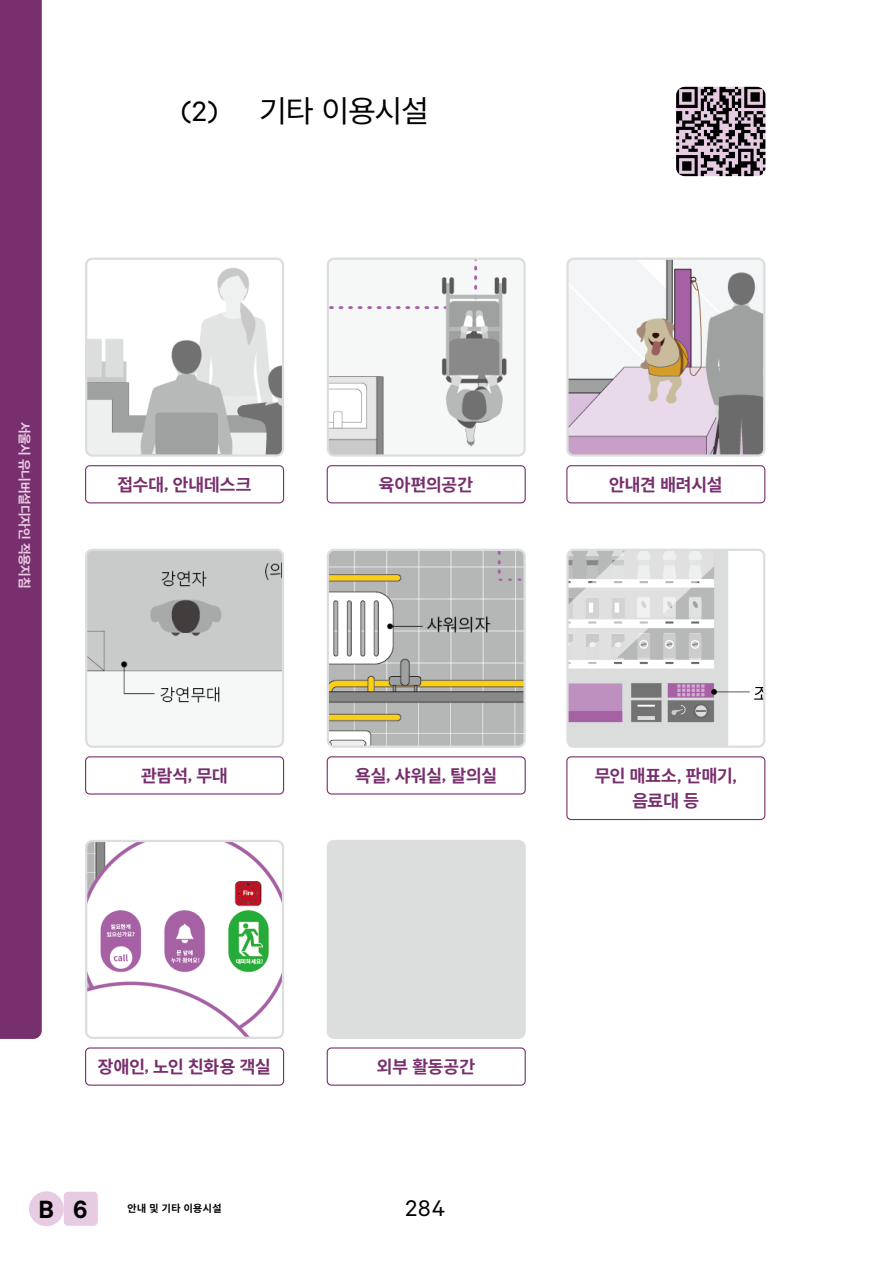
<style>
.page{position:relative;width:893px;height:1263px;background:#fff}
.page>*{position:absolute;margin:0;border:0;box-sizing:border-box;transform-origin:0 0}
.t1{font:31.5px "Pretendard";letter-spacing:-.015em;color:#000}
.t2{font:600 28.2px "Calibre";color:#000}
.t3{font:25.5px "Calibre";color:#000}
.t4{font:700 18px/24.9px "Pretendard";color:#772f6d;text-align:center}
.t5{font:700 13.5px "Pretendard";letter-spacing:-.015em;color:#e6cbe2}
.t6{font:700 10.5px "Pretendard";letter-spacing:.045em;color:#000}
.s1{font-family:"Calibre"}
.s2{font-family:"Calibre";font-weight:600}
</style>
<div class="page">
<img style="left:330px;top:261px;width:193px;height:193px">
<div style="left:327px;top:258px;width:199px;height:199px;border:2px solid #dcdddd;border-radius:6px"></div>
<img style="left:330px;top:552px;width:193px;height:193px">
<div style="left:327px;top:549px;width:199px;height:199px;border:2px solid #dcdddd;border-radius:6px"></div>
<div style="left:328px;top:841px;width:197px;height:197px;background:#dcdddd;border-radius:6px"></div>
<div style="left:327px;top:840px;width:199px;height:199px;border:2px solid #dcdddd;border-radius:6px"></div>
<img style="left:569px;top:261px;width:193px;height:193px">
<div style="left:566px;top:258px;width:199px;height:199px;border:2px solid #dcdddd;border-radius:6px"></div>
<img style="left:569px;top:552px;width:193px;height:193px">
<div style="left:566px;top:549px;width:199px;height:199px;border:2px solid #dcdddd;border-radius:6px"></div>
<img style="left:88px;top:261px;width:193px;height:193px">
<div style="left:85px;top:258px;width:199px;height:199px;border:2px solid #dcdddd;border-radius:6px"></div>
<img style="left:88px;top:552px;width:193px;height:193px">
<div style="left:85px;top:549px;width:199px;height:199px;border:2px solid #dcdddd;border-radius:6px"></div>
<img style="left:88px;top:843px;width:193px;height:193px">
<div style="left:85px;top:840px;width:199px;height:199px;border:2px solid #dcdddd;border-radius:6px"></div>
<div style="left:64px;top:1192px;width:34px;height:34px;background:#e6cbe2;border-radius:4px"></div>
<div style="left:29px;top:1191px;width:35px;height:35px;background:#e6cbe2;border-radius:50%"></div>
<div style="left:0;top:0;width:42px;height:1039px;background:#772f6d"></div>
<img style="left:676px;top:87px;width:89px;height:89px">
<div style="left:85px;top:756px;width:199px;height:38px;border:1px solid #772f6d;border-radius:4px"></div>
<div style="left:85px;top:465px;width:199px;height:38px;border:1px solid #772f6d;border-radius:4px"></div>
<div style="left:566px;top:756px;width:199px;height:64px;border:1px solid #772f6d;border-radius:4px"></div>
<div style="left:327px;top:756px;width:199px;height:38px;border:1px solid #772f6d;border-radius:4px"></div>
<div style="left:327px;top:465px;width:199px;height:38px;border:1px solid #772f6d;border-radius:4px"></div>
<div style="left:566px;top:465px;width:199px;height:38px;border:1px solid #772f6d;border-radius:4px"></div>
<div style="left:85px;top:1047px;width:199px;height:39px;border:1px solid #772f6d;border-radius:4px"></div>
<div style="left:327px;top:1047px;width:199px;height:39px;border:1px solid #772f6d;border-radius:4px"></div>
<h1 class="t1" style="left:181px;top:89px;width:249px"><span class="s1">(2)</span> 기타 이용시설</h1>
<p class="t5" style="left:35px;top:422px;width:168px;rotate:90deg">서울시 유니버설디자인 적용지침</p>
<p class="t4" style="left:118px;top:471px;width:135px">접수대<span class="s2">,</span> 안내데스크</p>
<p class="t4" style="left:141px;top:762px;width:88px">관람석<span class="s2">,</span> 무대</p>
<p class="t4" style="left:379px;top:471px;width:96px">육아편의공간</p>
<p class="t4" style="left:609px;top:471px;width:115px">안내견 배려시설</p>
<p class="t4" style="left:355px;top:762px;width:143px">욕실<span class="s2">,</span> 샤워실<span class="s2">,</span> 탈의실</p>
<p class="t4" style="left:595px;top:763px;width:143px">무인 매표소<span class="s2">,</span> 판매기<span class="s2">, </span>음료대 등</p>
<p class="t4" style="left:98px;top:1053px;width:174px">장애인<span class="s2">,</span> 노인 친화용 객실</p>
<p class="t4" style="left:377px;top:1053px;width:100px">외부 활동공간</p>
<h2 class="t2" style="left:38px;top:1192px;width:50px">B 6</h2>
<p class="t6" style="left:128px;top:1201px;width:95px">안내 및 기타 이용시설</p>
<h3 class="t3" style="left:405px;top:1193px;width:41px">284</h3>
</div>
